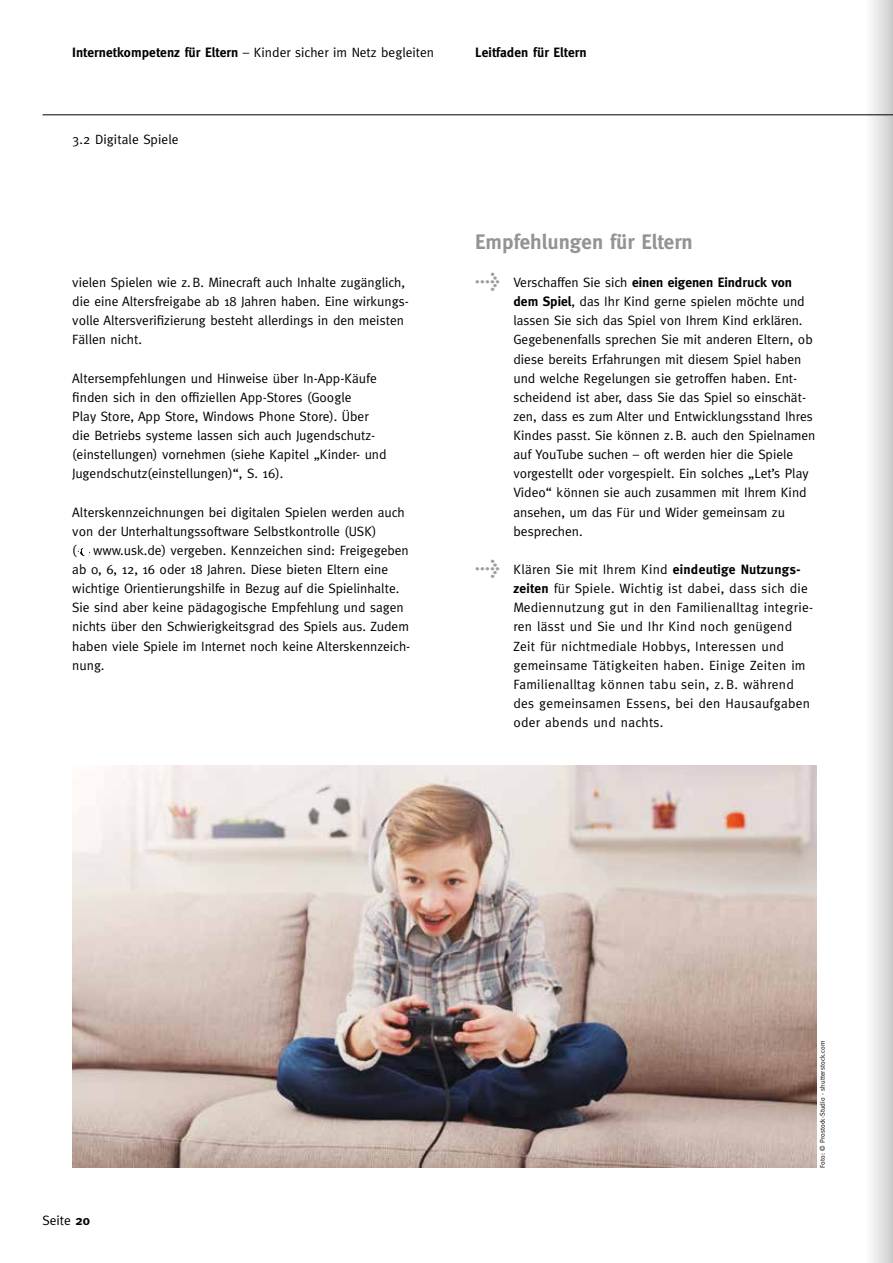
<style>
.page{position:relative;width:893px;height:1263px;background:#fff}
.page>*{position:absolute;margin:0;border:0;box-sizing:border-box;transform-origin:0 0}
.t1{font:30px "Meta Book Expert";color:#9c9e9f}
.t2{font:700 21px "Meta";color:#929395}
.t3{font:13.5px/19.2px "Meta";color:#000}
.t4{font:13.5px/19.2px "Meta";letter-spacing:.02em;color:#000}
.t5{font:700 13.5px "Meta";letter-spacing:.005em;color:#000}
.t6{font:6.75px "Meta";letter-spacing:.005em;color:#000}
.s1{font-weight:700}
</style>
<div class="page">
<hr style="left:43px;top:114px;width:850px;height:1px;background:#000">
<svg style="left:77px;top:546px;width:14px;height:11px"></svg>
<img style="left:72px;top:765px;width:744px;height:402px">
<div style="left:865px;top:0;width:28px;height:1263px;background:linear-gradient(to right,#fff,#cececf)"></div>
<p class="t3" style="left:72px;top:43px;width:363px"><span class="s1">Internetkompetenz für Eltern</span> – Kinder sicher im Netz begleiten</p>
<p class="t5" style="left:475px;top:45px;width:113px">Leitfaden für Eltern</p>
<p class="t3" style="left:72px;top:130px;width:108px">3.2 Digitale Spiele</p>
<p class="t3" style="left:72px;top:273px;width:338px">vielen Spielen wie z.B. Minecraft auch Inhalte zugänglich, die eine Altersfreigabe ab 18 Jahren haben. Eine wirkungs&shy;volle Altersverifizierung besteht allerdings in den meisten Fällen nicht.</p>
<p class="t3" style="left:72px;top:368px;width:316px">Altersempfehlungen und Hinweise über In-App-Käufe finden sich in den offiziellen App-Stores (Google<br>Play Store, App Store, Windows Phone Store). Über die Betriebs systeme lassen sich auch Jugendschutz-(einstellungen) vornehmen (siehe Kapitel „Kinder- und Jugendschutz(einstellungen)“, S. 16).</p>
<p class="t3" style="left:72px;top:502px;width:340px">Alterskennzeichnungen bei digitalen Spielen werden auch von der Unterhaltungssoftware Selbstkontrolle (USK)<br>( www.usk.de) vergeben. Kennzeichen sind: Freigegeben ab 0, 6, 12, 16 oder 18 Jahren. Diese bieten Eltern eine wichtige Orientierungshilfe in Bezug auf die Spielinhalte.<br>Sie sind aber keine pädagogische Empfehlung und sagen nichts über den Schwierigkeitsgrad des Spiels aus. Zudem haben viele Spiele im Internet noch keine Alterskennzeich&shy;nung.</p>
<h2 class="t2" style="left:475px;top:229px;width:219px">Empfehlungen für Eltern</h2>
<h1 class="t1" style="left:475px;top:262px;width:26px">t</h1>
<p class="t3" style="left:513px;top:273px;width:304px">Verschaffen Sie sich <span class="s1">einen eigenen Eindruck von dem Spiel</span>, das Ihr Kind gerne spielen möchte und lassen Sie sich das Spiel von Ihrem Kind erklären.<br>Gegebenenfalls sprechen Sie mit anderen Eltern, ob diese bereits Erfahrungen mit diesem Spiel haben und welche Regelungen sie getroffen haben. Ent&shy;scheidend ist aber, dass Sie das Spiel so einschät&shy;zen, dass es zum Alter und Entwicklungsstand Ihres Kindes passt. Sie können z.B. auch den Spielnamen auf YouTube suchen – oft werden hier die Spiele vorgestellt oder vorgespielt. Ein solches „Let’s Play Video“ können sie auch zusammen mit Ihrem Kind ansehen, um das Für und Wider gemeinsam zu besprechen.</p>
<h1 class="t1" style="left:475px;top:549px;width:26px">t</h1>
<p class="t4" style="left:513px;top:560px;width:301px">Klären Sie mit Ihrem Kind <span class="s1">eindeutige Nutzungs&shy;zeiten</span> für Spiele. Wichtig ist dabei, dass sich die Mediennutzung gut in den Familienalltag integrie&shy;ren lässt und Sie und Ihr Kind noch genügend Zeit für nichtmediale Hobbys, Interessen und gemeinsame Tätigkeiten haben. Einige Zeiten im Familienalltag können tabu sein, z. B. während des gemeinsamen Essens, bei den Hausaufgaben oder abends und nachts.</p>
<p class="t3" style="left:43px;top:1210px;width:49px">Seite <span class="s1">20</span></p>
<p class="t6" style="left:819px;top:1168px;width:128px;rotate:-90deg">Foto: © Prostock-Studio - shutterstock.com</p>
</div>
